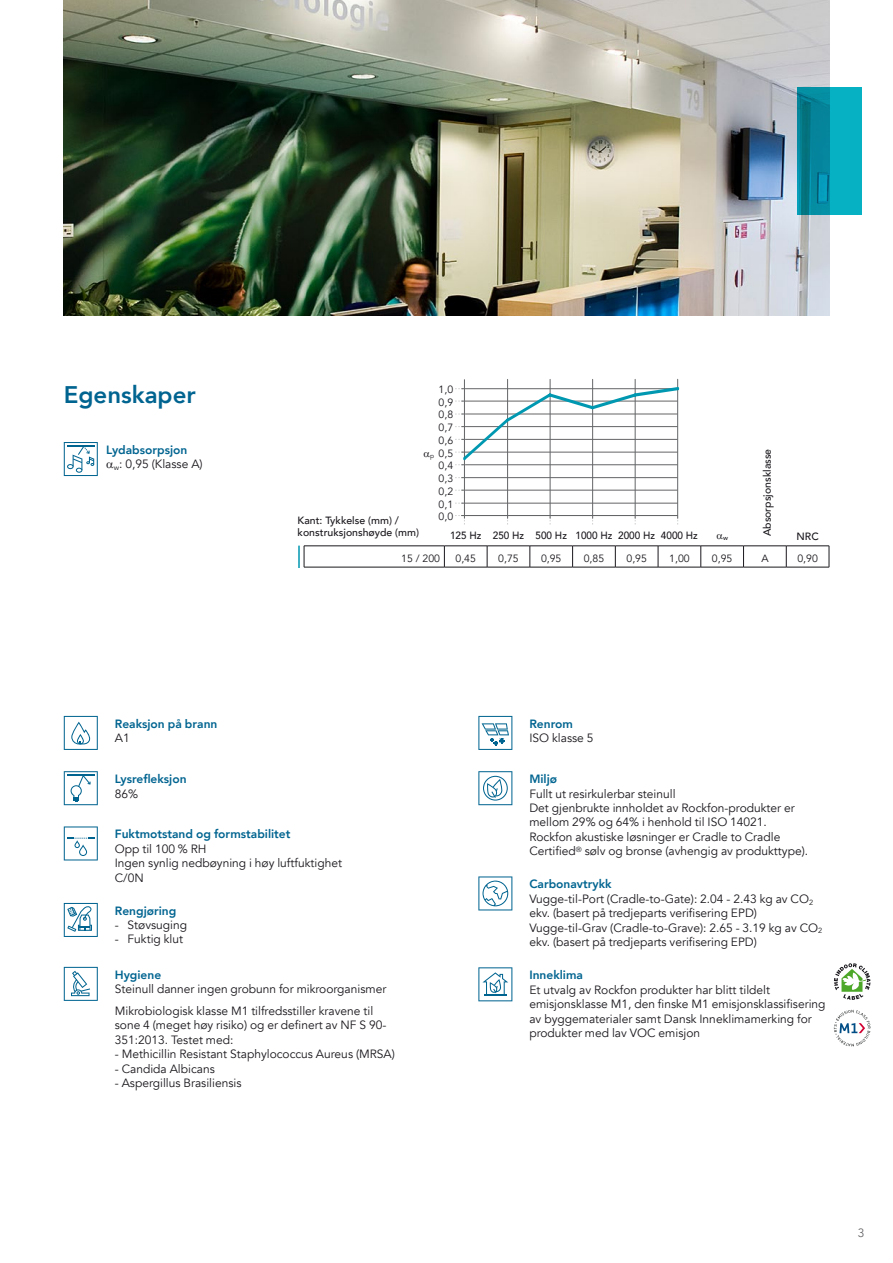
<style>
.page{position:relative;width:893px;height:1263px;background:#fff}
.page>*{position:absolute;margin:0;border:0;box-sizing:border-box;transform-origin:0 0}
.t1{font:127.35px "Chartwell Lines 50";color:#0098b1;scale:.67 1}
.t2{font:800 24px "Avenir";color:#006490}
.t3{font:12px/14.4px "Avenir";color:#1a171c}
.t4{font:800 12px "Avenir";color:#006490}
.t5{font:12px "Avenir";color:#646567}
.t6{font:10.5px/12.8px "Avenir";color:#1a171c;text-align:justify}
.t7{font:500 10.5px/12.6px "Avenir";color:#1a171c}
.t8{font:500 10.5px "Avenir";color:#1a171c;scale:.95 1}
.t9{font:500 6.45px "Avenir";color:#1a171c}
.t10{font:6.45px "Avenir";color:#1a171c}
.s1{font-weight:800;color:#006490}
</style>
<div class="page">
<img style="left:64px;top:0;width:765px;height:316px">
<svg style="left:64px;top:442px;width:34px;height:34px"></svg>
<svg style="left:797px;top:88px;width:65px;height:127px;background:#0599ae"></svg>
<svg style="left:64px;top:716px;width:34px;height:34px"></svg>
<svg style="left:64px;top:771px;width:34px;height:34px"></svg>
<hr style="left:67px;top:774px;width:27px;height:2px;background:#006490">
<svg style="left:64px;top:826px;width:34px;height:34px"></svg>
<svg style="left:64px;top:903px;width:34px;height:34px"></svg>
<svg style="left:64px;top:967px;width:34px;height:34px"></svg>
<svg style="left:478px;top:716px;width:34px;height:34px"></svg>
<svg style="left:478px;top:771px;width:34px;height:34px"></svg>
<svg style="left:478px;top:876px;width:34px;height:34px"></svg>
<svg style="left:478px;top:967px;width:34px;height:34px"></svg>
<svg style="left:834px;top:963px;width:36px;height:37px"></svg>
<svg style="left:834px;top:1010px;width:36px;height:36px"></svg>
<svg style="left:304px;top:547px;width:1px;height:20px"></svg>
<svg style="left:444px;top:547px;width:1px;height:20px"></svg>
<svg style="left:487px;top:547px;width:1px;height:20px"></svg>
<svg style="left:530px;top:547px;width:1px;height:20px"></svg>
<svg style="left:572px;top:547px;width:1px;height:20px"></svg>
<svg style="left:615px;top:547px;width:1px;height:20px"></svg>
<svg style="left:658px;top:547px;width:1px;height:20px"></svg>
<svg style="left:700px;top:547px;width:1px;height:20px"></svg>
<svg style="left:743px;top:547px;width:1px;height:20px"></svg>
<svg style="left:786px;top:547px;width:1px;height:20px"></svg>
<svg style="left:829px;top:546px;width:1px;height:21px"></svg>
<hr style="left:304px;top:567px;width:140px;height:1px;background:#1a171c">
<hr style="left:444px;top:567px;width:43px;height:1px;background:#1a171c">
<hr style="left:487px;top:567px;width:43px;height:1px;background:#1a171c">
<hr style="left:530px;top:567px;width:43px;height:1px;background:#1a171c">
<hr style="left:573px;top:567px;width:42px;height:1px;background:#1a171c">
<hr style="left:615px;top:567px;width:43px;height:1px;background:#1a171c">
<hr style="left:658px;top:567px;width:43px;height:1px;background:#1a171c">
<hr style="left:701px;top:567px;width:42px;height:1px;background:#1a171c">
<hr style="left:743px;top:567px;width:43px;height:1px;background:#1a171c">
<hr style="left:786px;top:567px;width:43px;height:1px;background:#1a171c">
<hr style="left:304px;top:546px;width:140px;height:1px;background:#1a171c">
<hr style="left:444px;top:546px;width:43px;height:1px;background:#1a171c">
<hr style="left:487px;top:546px;width:43px;height:1px;background:#1a171c">
<hr style="left:530px;top:546px;width:43px;height:1px;background:#1a171c">
<hr style="left:573px;top:546px;width:42px;height:1px;background:#1a171c">
<hr style="left:615px;top:546px;width:43px;height:1px;background:#1a171c">
<hr style="left:658px;top:546px;width:43px;height:1px;background:#1a171c">
<hr style="left:701px;top:546px;width:42px;height:1px;background:#1a171c">
<hr style="left:743px;top:546px;width:43px;height:1px;background:#1a171c">
<hr style="left:786px;top:546px;width:43px;height:1px;background:#1a171c">
<hr style="left:298px;top:546px;width:2px;height:21px;background:#0098b1">
<svg style="left:455px;top:515px;width:10px;height:10px"></svg>
<hr style="left:461px;top:388px;width:217px;height:1px;background:#646567">
<hr style="left:461px;top:490px;width:216px;height:1px;background:#646567">
<hr style="left:461px;top:414px;width:216px;height:1px;background:#646567">
<hr style="left:461px;top:439px;width:216px;height:1px;background:#646567">
<hr style="left:461px;top:464px;width:216px;height:1px;background:#646567">
<hr style="left:507px;top:379px;width:1px;height:139px;background:#646567">
<hr style="left:550px;top:379px;width:1px;height:139px;background:#646567">
<hr style="left:592px;top:379px;width:1px;height:139px;background:#646567">
<hr style="left:635px;top:379px;width:1px;height:139px;background:#646567">
<hr style="left:677px;top:379px;width:1px;height:139px;background:#646567">
<hr style="left:461px;top:503px;width:217px;height:1px;background:#646567">
<hr style="left:461px;top:477px;width:217px;height:1px;background:#646567">
<hr style="left:461px;top:452px;width:217px;height:1px;background:#646567">
<hr style="left:461px;top:426px;width:217px;height:1px;background:#646567">
<hr style="left:461px;top:401px;width:217px;height:1px;background:#646567">
<hr style="left:464px;top:379px;width:1px;height:139px;background:#646567">
<hr style="left:461px;top:515px;width:217px;height:1px;background:#646567">
<h2 class="t2" style="left:64px;top:376px;width:133px">Egenskaper</h2>
<p class="t3" style="left:114px;top:443px;width:90px;text-indent:-8px"><span class="s1">Lydabsorpsjon<br></span><sub>w</sub>: 0,95 (Klasse A)</p>
<p class="t7" style="left:298px;top:513px;width:123px">Kant: Tykkelse (mm) / konstruksjonshøyde (mm)</p>
<p class="t6" style="left:439px;top:383px;width:16px">1,0<br>0,9<br>0,8<br>0,7<br>0,6<br>0,5<br>0,4<br>0,3<br>0,2<br>0,1<br>0,0</p>
<h1 class="t1" style="left:464px;top:387px;width:324px">45+75+95+85+95+100</h1>
<p class="t7" style="left:760px;top:536px;width:89px;rotate:-90deg">Absorpsjonsklasse</p>
<p class="t10" style="left:430px;top:452px;width:5px">p</p>
<p class="t8" style="left:450px;top:526px;width:262px">125 Hz 250 Hz 500 Hz 1000 Hz 2000 Hz 4000 Hz</p>
<p class="t9" style="left:723px;top:532px;width:6px">w</p>
<p class="t7" style="left:796px;top:530px;width:24px">NRC</p>
<p class="t6" style="left:401px;top:552px;width:40px">15 / 200</p>
<p class="t6" style="left:456px;top:552px;width:22px">0,45</p>
<p class="t6" style="left:498px;top:552px;width:22px">0,75</p>
<p class="t6" style="left:541px;top:552px;width:22px">0,95</p>
<p class="t6" style="left:584px;top:552px;width:22px">0,85</p>
<p class="t6" style="left:626px;top:552px;width:22px">0,95</p>
<p class="t6" style="left:669px;top:552px;width:22px">1,00</p>
<p class="t6" style="left:712px;top:552px;width:22px">0,95</p>
<p class="t6" style="left:761px;top:552px;width:9px">A</p>
<p class="t6" style="left:797px;top:552px;width:22px">0,90</p>
<p class="t4" style="left:115px;top:714px;width:104px">Reaksjon på brann</p>
<p class="t3" style="left:115px;top:731px;width:16px">A1</p>
<p class="t4" style="left:115px;top:770px;width:73px">Lysrefleksjon</p>
<p class="t3" style="left:115px;top:786px;width:25px">86%</p>
<p class="t4" style="left:115px;top:825px;width:177px">Fuktmotstand og formstabilitet</p>
<p class="t3" style="left:115px;top:842px;width:229px">Opp til 100 % RH<br>Ingen synlig nedbøyning i høy luftfuktighet<br>C/0N</p>
<p class="t4" style="left:115px;top:901px;width:63px">Rengjøring</p>
<p class="t3" style="left:115px;top:918px;width:74px">- Støvsuging</p>
<p class="t3" style="left:115px;top:932px;width:70px">- Fuktig klut</p>
<p class="t4" style="left:115px;top:965px;width:48px">Hygiene</p>
<p class="t3" style="left:115px;top:978px;width:273px;line-height:21.8px">Steinull danner ingen grobunn for mikroorganismer<br>Mikrobiologisk klasse M1 tilfredsstiller kravene til</p>
<p class="t3" style="left:115px;top:1018px;width:273px">sone 4 (meget høy risiko) og er definert av NF S 90-<br>351:2013. Testet med:</p>
<p class="t3" style="left:115px;top:1047px;width:282px">- Methicillin Resistant Staphylococcus Aureus (MRSA)</p>
<p class="t3" style="left:115px;top:1061px;width:102px">- Candida Albicans</p>
<p class="t3" style="left:115px;top:1076px;width:128px">- Aspergillus Brasiliensis</p>
<p class="t4" style="left:529px;top:714px;width:45px">Renrom</p>
<p class="t3" style="left:529px;top:731px;width:66px">ISO klasse 5</p>
<p class="t4" style="left:529px;top:770px;width:29px">Miljø</p>
<p class="t3" style="left:529px;top:786px;width:280px">Fullt ut resirkulerbar steinull<br>Det gjenbrukte innholdet av Rockfon-produkter er mellom 29% og 64% i henhold til ISO 14021.<br>Rockfon akustiske løsninger er Cradle to Cradle Certified<sup>®</sup> sølv og bronse (avhengig av produkttype).</p>
<p class="t3" style="left:529px;top:877px;width:294px"><span class="s1">Carbonavtrykk<br></span>Vugge-til-Port (Cradle-to-Gate): 2.04 - 2.43 kg av CO<sub>2 </sub>ekv. (basert på tredjeparts verifisering EPD)<br>Vugge-til-Grav (Cradle-to-Grave): 2.65 - 3.19 kg av CO<sub>2 </sub>ekv. (basert på tredjeparts verifisering EPD)</p>
<p class="t4" style="left:529px;top:966px;width:55px">Inneklima</p>
<p class="t3" style="left:529px;top:983px;width:298px">Et utvalg av Rockfon produkter har blitt tildelt emisjonsklasse M1, den finske M1 emisjonsklassifisering av byggematerialer samt Dansk Inneklimamerking for produkter med lav VOC emisjon</p>
<p class="t5" style="left:858px;top:1226px;width:8px">3</p>
</div>
